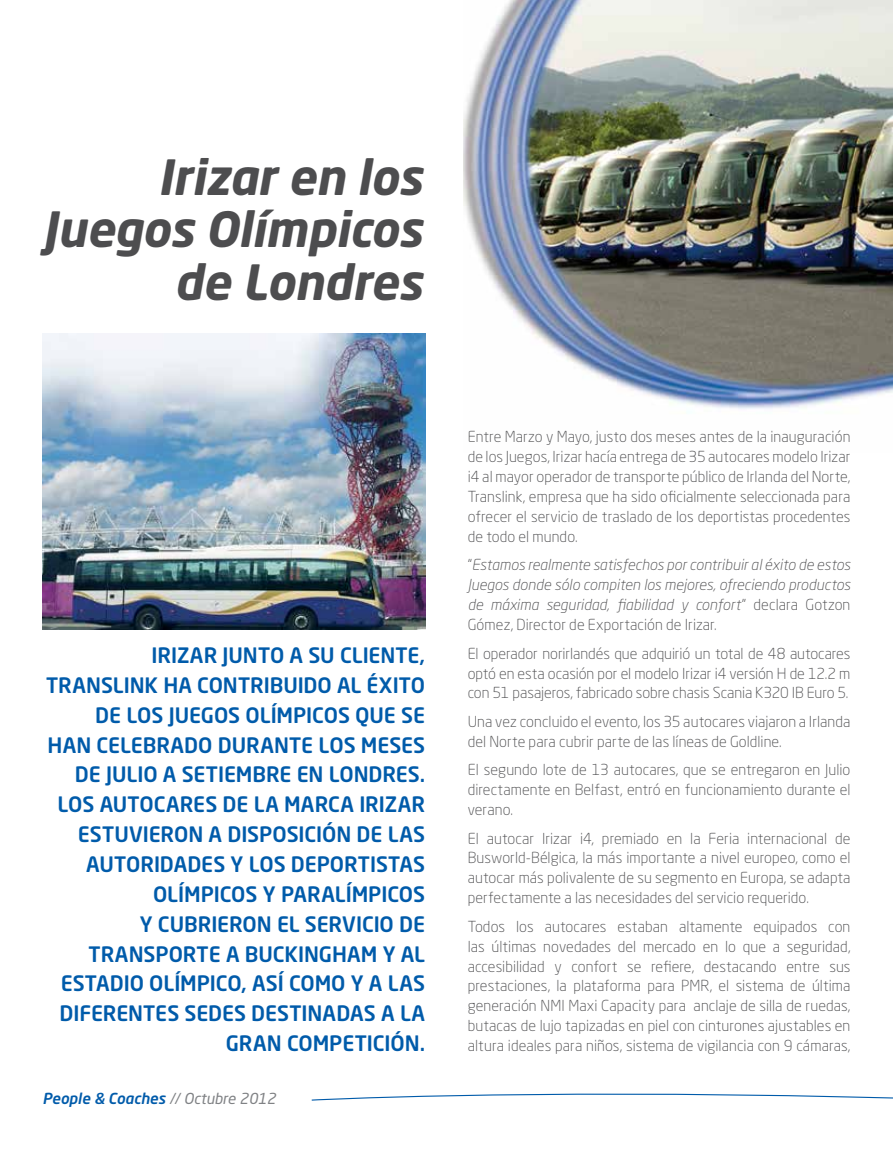
<style>
.page{position:relative;width:893px;height:1149px;background:#fff}
.page>*{position:absolute;margin:0;border:0;box-sizing:border-box;transform-origin:0 0}
.t1{font:italic 700 48px/52.5px "Neo Sans Std";letter-spacing:-.005em;color:#4d4d4f;text-align:right}
.t2{font:500 21px/29.8px "Neo Sans Std";letter-spacing:-.005em;color:#005baa;text-align:right}
.t3{font:300 15px/20px "Neo Sans Std";letter-spacing:.005em;color:#4d4d4f;text-align:justify}
.t4{font:italic 300 15px/20px "Neo Sans Std";letter-spacing:.005em;color:#4d4d4f;text-align:justify}
.t5{font:italic 500 15px "Neo Sans Std";color:#005baa}
.s1{font-weight:400;color:#808285}
.s2{font-style:normal}
</style>
<div class="page">
<svg style="left:311px;top:1093px;width:582px;height:8px"></svg>
<img style="left:463px;top:0;width:430px;height:409px">
<img style="left:43px;top:333px;width:382px;height:296px">
<h1 class="t1" style="left:43px;top:149px;width:381px">Irizar en los<br>Juegos Olímpicos de Londres</h1>
<p class="t2" style="left:46px;top:639px;width:381px">IRIZAR JUNTO A SU CLIENTE,<br>TRANSLINK HA CONTRIBUIDO AL ÉXITO<br>DE LOS JUEGOS OLÍMPICOS QUE SE<br>HAN CELEBRADO DURANTE LOS MESES<br>DE JULIO A SETIEMBRE EN LONDRES.<br>LOS AUTOCARES DE LA MARCA IRIZAR<br>ESTUVIERON A DISP OSICIÓN DE LAS<br>AUTORIDADES Y LOS DEPORTISTAS<br>OLÍMPICOS Y PARALÍMPICOS<br>Y CUBRIERON EL SERVICIO DE<br>TRANSP ORTE A BUCKINGHAM Y AL<br>ES TADIO OLÍMPICO, ASÍ COMO Y A LAS<br>DIFERENTES SEDES DESTINADAS A LA<br>GRAN COMPETICIÓN.</p>
<p class="t5" style="left:43px;top:1088px;width:235px">People &amp; Coaches <span class="s1">// Octubre 2012</span></p>
<p class="t3" style="left:468px;top:426px;width:384px">Entre Marzo y Mayo, justo dos meses antes de la inauguración de los Juegos, Irizar hacía entrega de 35 autocares modelo Irizar i4 al mayor operador de transporte público de Irlanda del Norte, Translink, empresa que ha sido oficialmente seleccionada para ofrecer el servicio de traslado de los deportistas procedentes de todo el mundo.</p>
<p class="t4" style="left:468px;top:554px;width:385px"><span class="s2">“</span>Estamos realmente satisfechos por contribuir al éxito de estos Juegos donde sólo compiten los mejores, ofreciendo productos de máxima seguridad, fiabilidad y confort<span class="s2">” declara Gotzon Gómez, Director de Exportación de Irizar.</span></p>
<p class="t3" style="left:468px;top:642px;width:384px">El operador norirlandés que adquirió un total de 48 autocares optó en esta ocasión por el modelo Irizar i4 versión H de 12.2 m con 51 pasajeros, fabricado sobre chasis Scania K320 IB Euro 5.</p>
<p class="t3" style="left:468px;top:711px;width:384px">Una vez concluido el evento, los 35 autocares viajaron a Irlanda del Norte para cubrir parte de las líneas de Goldline.</p>
<p class="t3" style="left:468px;top:759px;width:384px">El segundo lote de 13 autocares, que se entregaron en Julio directamente en Belfast, entró en funcionamiento durante el verano.</p>
<p class="t3" style="left:468px;top:827px;width:384px">El autocar Irizar i4, premiado en la Feria internacional de Busworld-Bélgica, la más importante a nivel europeo, como el autocar más polivalente de su segmento en Europa, se adapta perfectamente a las necesidades del servicio requerido.</p>
<p class="t3" style="left:468px;top:915px;width:384px">Todos los autocares estaban altamente equipados con las últimas novedades del mercado en lo que a seguridad, accesibilidad y confort se refiere, destacando entre sus prestaciones, la plataforma para PMR, el sistema de última generación NMI Maxi Capacity para anclaje de silla de ruedas, butacas de lujo tapizadas en piel con cinturones ajustables en altura ideales para niños, sistema de vigilancia con 9 cámaras,</p>
</div>
